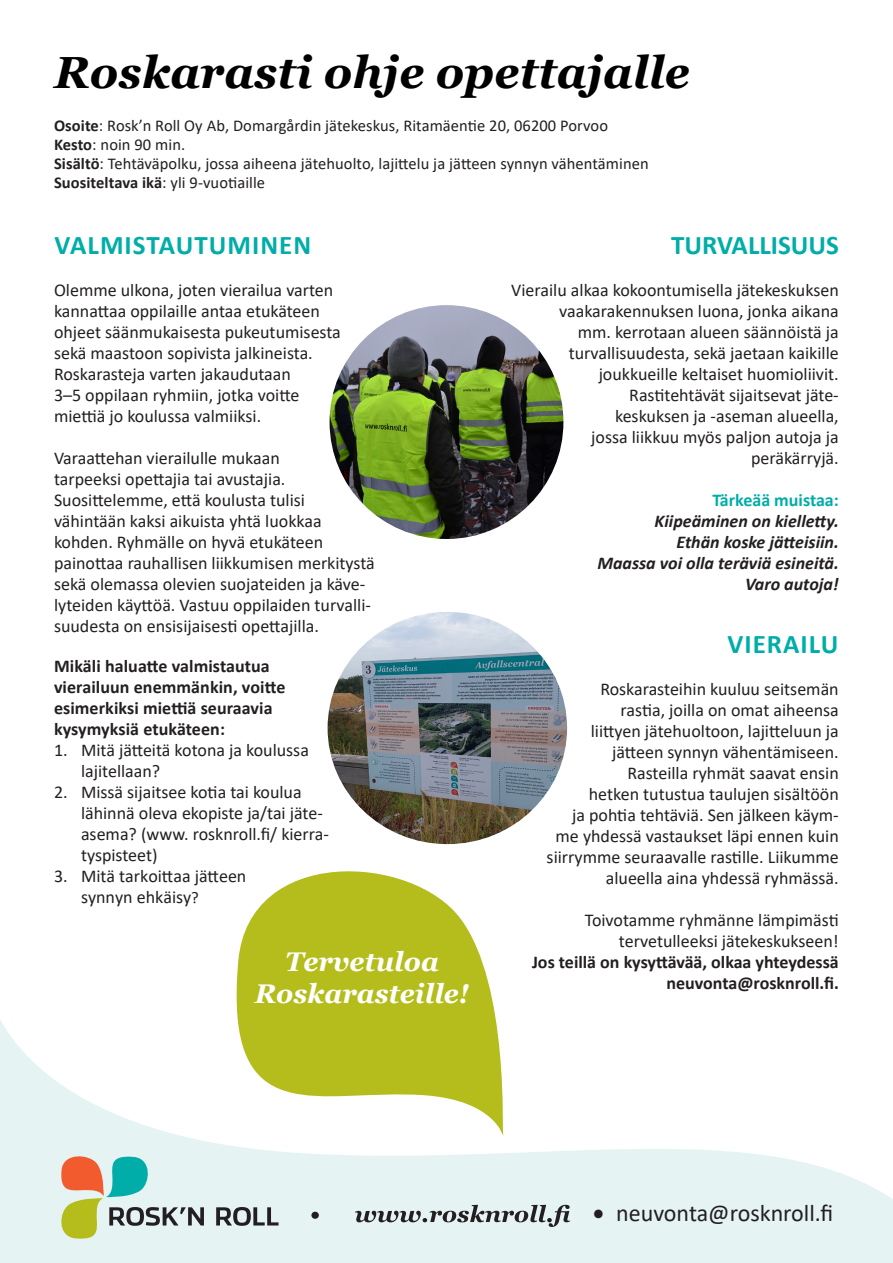
<style>
.page{position:relative;width:893px;height:1263px;background:#fff}
.page>*{position:absolute;margin:0;border:0;box-sizing:border-box;transform-origin:0 0}
.Otsikko{font:italic 700 45px "Georgia";color:#000001}
.t1{font:32.55px "Minion Pro";color:#231f20}
.LeipätekstiV{font:italic 700 27px "Georgia";color:#fff}
.Väliotsikko{font:700 27px "Calibri";letter-spacing:.04em;color:#00ada8}
.LeipätekstiV-2{font:700 27px "Calibri";color:#00ada8}
.t2{font:24px "Calibri";color:#231f20}
.Väliotsikko-2{font:18px/21px "Calibri";color:#231f20}
.LeipätekstiV-3{font:700 18px "Calibri";letter-spacing:.005em;color:#231f20}
.LeipätekstiV-4{font:italic 700 18px "Calibri";color:#231f20}
.Väliotsikko-3{font:700 18px "Calibri";color:#231f20}
.LeipätekstiV-5{font:700 18px "Calibri";color:#00ada8}
.Väliotsikko-4{font:italic 700 18px "Calibri";color:#231f20}
.LeipätekstiV-6{font:16.5px "Calibri";letter-spacing:.005em;color:#231f20}
.s1{font-weight:700}
.s2{font-size:16.5px}
</style>
<div class="page">
<svg style="left:0;top:1019px;width:893px;height:244px;fill:#e5f4f3"></svg>
<svg style="left:57px;top:1152px;width:222px;height:89px;background:#c6d3c5"></svg>
<svg style="left:311px;top:1205px;width:259px;height:22px;background:#b7c2c1"></svg>
<img style="left:330px;top:305px;width:233px;height:234px;border-radius:117px">
<img style="left:328px;top:612px;width:239px;height:232px">
<svg style="left:222px;top:871px;width:288px;height:266px;fill:#b4bd1b"></svg>
<p class="Otsikko" style="left:54px;top:43px;width:637px">Roskarasti ohje opettajalle</p>
<p class="LeipätekstiV-6" style="left:54px;top:115px;width:556px"><span class="s1">Osoite</span>: Rosk’n Roll Oy Ab, Domargårdin jätekeskus, Ritamäentie 20, 06200 Porvoo</p>
<p class="LeipätekstiV-6" style="left:54px;top:133px;width:133px"><span class="s1">Kesto</span>: noin 90 min.</p>
<p class="LeipätekstiV-6" style="left:54px;top:152px;width:596px"><span class="s1">Sisältö</span>: Tehtäväpolku, jossa aiheena jätehuolto, lajittelu ja jätteen synnyn vähentäminen</p>
<p class="LeipätekstiV-6" style="left:54px;top:171px;width:213px"><span class="s1">Suositeltava ikä</span>: yli 9-vuotiaille</p>
<p class="Väliotsikko" style="left:55px;top:226px;width:258px">VALMISTAUTUMINEN</p>
<p class="Väliotsikko-2" style="left:54px;top:279px;width:288px">Olemme ulkona, joten vierailua varten kannattaa oppilaille antaa etukäteen ohjeet säänmukaisesta pukeutumisesta sekä maastoon sopivista jalkineista.<br>Roskarasteja varten jakaudutaan<br>3–5 oppilaan ryhmiin, jotka voitte miettiä jo koulussa valmiiksi.</p>
<p class="Väliotsikko-2" style="left:54px;top:447px;width:322px">Varaattehan vierailulle mukaan<br>tarpeeksi opettajia tai avustajia.<br>Suosittelemme, että koulusta tulisi vähintään kaksi aikuista yhtä luokkaa kohden. Ryhmälle on hyvä etukäteen painottaa rauhallisen liikkumisen merkitystä sekä olemassa olevien suojateiden ja käve&shy;lyteiden käyttöä. Vastuu oppilaiden turvalli&shy;suudesta on ensisijaisesti opettajilla.</p>
<p class="LeipätekstiV-3" style="left:54px;top:653px;width:217px">Mikäli haluatte valmistautua</p>
<p class="LeipätekstiV-3" style="left:54px;top:674px;width:233px">vierailuun enemmänkin, voitte</p>
<p class="LeipätekstiV-3" style="left:54px;top:695px;width:220px">esimerkiksi miettiä seuraavia</p>
<p class="LeipätekstiV-3" style="left:54px;top:716px;width:172px">kysymyksiä etukäteen:</p>
<p class="Väliotsikko-2" style="left:81px;top:739px;width:229px;text-indent:-27px">1. Mitä jätteitä kotona ja koulussa lajitellaan?</p>
<p class="Väliotsikko-2" style="left:81px;top:781px;width:249px;text-indent:-27px">2. Missä sijaitsee kotia tai koulua lähinnä oleva ekopiste ja/tai jäte&shy;asema? (www. rosknroll.fi/ kierra&shy;tyspisteet)</p>
<p class="Väliotsikko-2" style="left:81px;top:865px;width:167px;text-indent:-27px">3. Mitä tarkoittaa jätteen synnyn ehkäisy<span class="s2">?</span></p>
<p class="LeipätekstiV" style="left:285px;top:944px;width:155px">Tervetuloa</p>
<p class="LeipätekstiV" style="left:255px;top:976px;width:216px">Roskarasteille!</p>
<p class="LeipätekstiV-2" style="left:671px;top:226px;width:169px">TURVALLISUUS</p>
<p class="Väliotsikko-2" style="left:511px;top:279px;width:329px;text-align:right">Vierailu alkaa kokoontumisella jätekeskuksen vaakarakennuksen luona, jonka aikana<br>mm. kerrotaan alueen säännöistä ja turvallisuudesta, sekä jaetaan kaikille joukkueille keltaiset huomioliivit.<br>Rastitehtävät sijaitsevat jäte-</p>
<p class="Väliotsikko-2" style="left:591px;top:405px;width:249px;text-align:right">keskuksen ja -aseman alueella, jossa liikkuu myös paljon autoja ja peräkärryjä.</p>
<p class="LeipätekstiV-5" style="left:712px;top:488px;width:128px">Tärkeää muistaa:</p>
<p class="LeipätekstiV-4" style="left:655px;top:509px;width:186px">Kiipeäminen on kielletty.</p>
<p class="LeipätekstiV-4" style="left:676px;top:530px;width:164px">Ethän koske jätteisiin.</p>
<p class="LeipätekstiV-4" style="left:597px;top:551px;width:243px">Maassa voi olla teräviä esineitä.</p>
<p class="Väliotsikko-4" style="left:745px;top:572px;width:95px">Varo autoja!</p>
<p class="Väliotsikko" style="left:727px;top:625px;width:112px">VIERAILU</p>
<p class="Väliotsikko-2" style="left:600px;top:678px;width:240px">Roskarasteihin kuuluu seitsemän</p>
<p class="Väliotsikko-2" style="left:591px;top:699px;width:250px;text-align:right">rastia, joilla on omat aiheensa liittyen jätehuoltoon, lajitteluun ja jätteen synnyn vähentämiseen.</p>
<p class="Väliotsikko-2" style="left:627px;top:762px;width:213px">Rasteilla ryhmät saavat ensin</p>
<p class="Väliotsikko-2" style="left:547px;top:783px;width:294px;text-align:right">hetken tutustua taulujen sisältöön<br>ja pohtia tehtäviä. Sen jälkeen käym&shy;me yhdessä vastaukset läpi ennen kuin siirrymme seuraavalle rastille. Liikumme alueella aina yhdessä ryhmässä.</p>
<p class="Väliotsikko-2" style="left:585px;top:909px;width:255px">Toivotamme ryhmänne lämpimästi</p>
<p class="Väliotsikko-2" style="left:619px;top:930px;width:221px">tervetulleeksi jätekeskukseen!</p>
<p class="Väliotsikko-3" style="left:532px;top:950px;width:308px">Jos teillä on kysyttävää, olkaa yhteydessä</p>
<p class="Väliotsikko-3" style="left:666px;top:971px;width:174px">neuvonta@rosknroll.fi.</p>
<p class="t1" style="left:592px;top:1189px;width:14px">•</p>
<p class="t2" style="left:616px;top:1196px;width:219px">neuvonta@rosknroll.fi</p>
</div>
